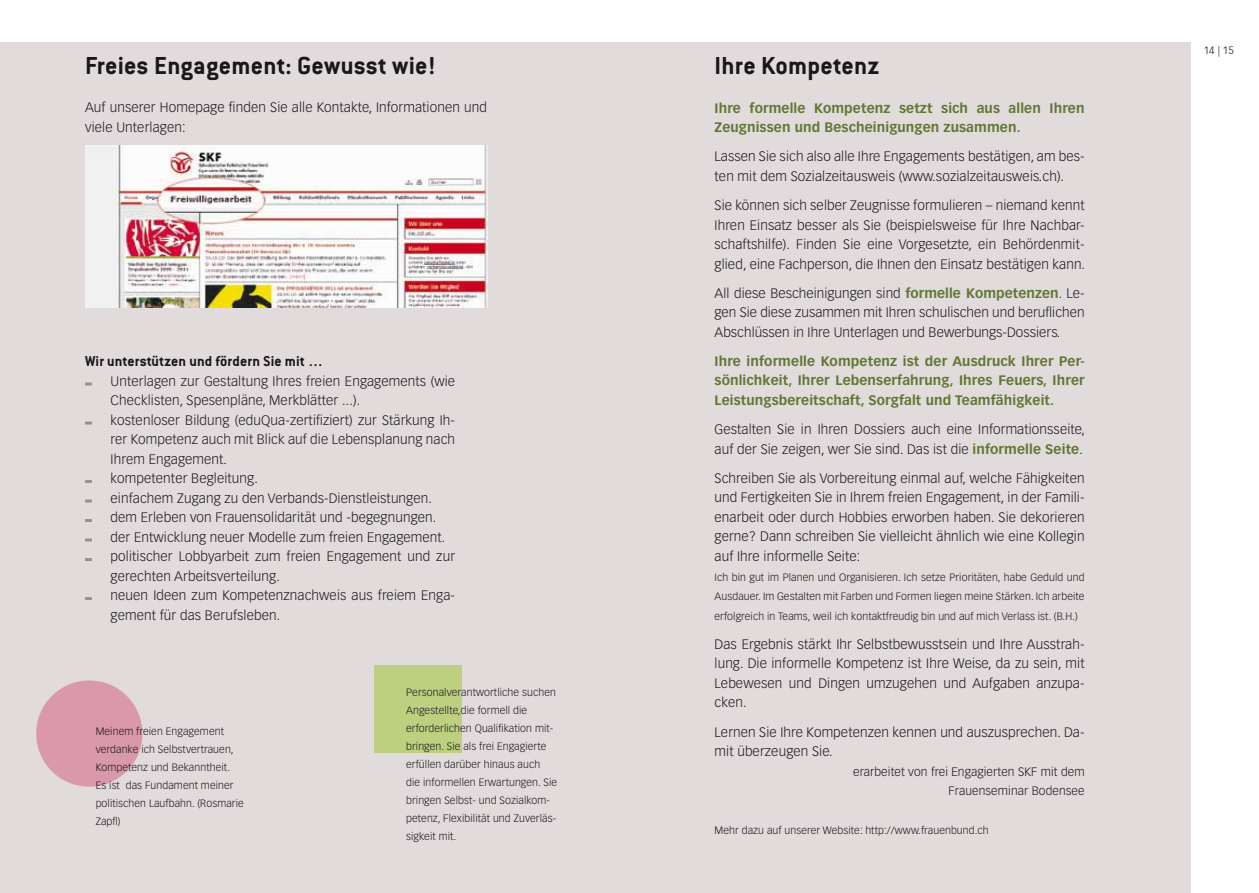
<style>
.page{position:relative;width:1259px;height:893px;background:#fff}
.page>*{position:absolute;margin:0;border:0;box-sizing:border-box;transform-origin:0 0}
.t1{font:700 27px "Conduit ITC Std";letter-spacing:.01em;color:#1a171c}
.t2{font:700 15.75px "Conduit ITC Std";letter-spacing:.01em;color:#1a171c}
.t3{font:300 13.5px/19.5px "Vectora LT Std";letter-spacing:.01em;color:#1a171c}
.t4{font:700 13.5px/19.5px "Vectora LT Std";letter-spacing:.01em;color:#617634}
.t5{font:300 12px/19.5px "Vectora LT Std";letter-spacing:.01em;color:#1a171c;text-align:right}
.t6{font:300 10.5px/18px "Vectora LT Std";letter-spacing:.01em;color:#1a171c}
.s1{font-weight:700;color:#617634}
</style>
<div class="page">
<div style="left:0;top:43px;width:1191px;height:850px;background:#e1dbdb"></div>
<div style="left:374px;top:665px;width:87px;height:87px;background:#bdd080"></div>
<div style="left:36px;top:680px;width:106px;height:107px;background:#da99ab;border-radius:50%"></div>
<svg style="left:85px;top:383px;width:7px;height:3px"></svg>
<svg style="left:85px;top:422px;width:7px;height:3px"></svg>
<svg style="left:85px;top:480px;width:7px;height:3px"></svg>
<svg style="left:85px;top:500px;width:7px;height:3px"></svg>
<svg style="left:85px;top:519px;width:7px;height:3px"></svg>
<svg style="left:85px;top:539px;width:7px;height:3px"></svg>
<svg style="left:85px;top:558px;width:7px;height:3px"></svg>
<svg style="left:85px;top:597px;width:7px;height:3px"></svg>
<img style="left:85px;top:146px;width:402px;height:162px">
<h1 class="t1" style="left:85px;top:49px;width:352px">Freies Engagement: Gewusst wie!</h1>
<h1 class="t1" style="left:714px;top:50px;width:166px">Ihre Kompetenz</h1>
<p class="t4" style="left:714px;top:98px;width:371px">Ihre formelle Kompetenz setzt sich aus allen Ihren<br>Zeugnissen und Bescheinigungen zusammen.</p>
<p class="t3" style="left:714px;top:147px;width:371px">Lassen Sie sich also alle Ihre Engagements bestätigen, am bes&shy;ten mit dem Sozialzeitausweis (www.sozialzeitausweis.ch).</p>
<p class="t3" style="left:714px;top:196px;width:372px;text-align:justify">Sie können sich selber Zeugnisse formulieren – niemand kennt Ihren Einsatz besser als Sie (beispielsweise für Ihre Nachbar&shy;schaftshilfe). Finden Sie eine Vorgesetzte, ein Behördenmit&shy;glied, eine Fachperson, die Ihnen den Einsatz bestätigen kann.</p>
<p class="t3" style="left:714px;top:283px;width:371px;text-align:justify">All diese Bescheinigungen sind <span class="s1">formelle Kompetenzen</span>. Le&shy;gen Sie diese zusammen mit Ihren schulischen und beruflichen Abschlüssen in Ihre Unterlagen und Bewerbungs-Dossiers.</p>
<p class="t4" style="left:714px;top:351px;width:371px;text-align:justify">Ihre informelle Kompetenz ist der Ausdruck Ihrer Per&shy;sönlichkeit, Ihrer Lebenserfahrung, Ihres Feuers, Ihrer Leistungsbereitschaft, Sorgfalt und Teamfähigkeit.</p>
<p class="t3" style="left:714px;top:420px;width:372px">Gestalten Sie in Ihren Dossiers auch eine Informationsseite, auf der Sie zeigen, wer Sie sind. Das ist die <span class="s1">informelle Seite</span>.</p>
<p class="t3" style="left:714px;top:469px;width:371px;text-align:justify">Schreiben Sie als Vorbereitung einmal auf, welche Fähigkeiten und Fertigkeiten Sie in Ihrem freien Engagement, in der Famili&shy;enarbeit oder durch Hobbies erworben haben. Sie dekorieren gerne? Dann schreiben Sie vielleicht ähnlich wie eine Kollegin auf Ihre informelle Seite:</p>
<p class="t6" style="left:714px;top:567px;width:371px;line-height:19.5px;text-align:justify">Ich bin gut im Planen und Organisieren. Ich setze Prioritäten, habe Geduld und Ausdauer. Im Gestalten mit Farben und Formen liegen meine Stärken. Ich arbeite erfolgreich in Teams, weil ich kontaktfreudig bin und auf mich Verlass ist. (B.H.)</p>
<p class="t3" style="left:714px;top:634px;width:371px;text-align:justify">Das Ergebnis stärkt Ihr Selbstbewusstsein und Ihre Ausstrah&shy;lung. Die informelle Kompetenz ist Ihre Weise, da zu sein, mit Lebewesen und Dingen umzugehen und Aufgaben anzupa&shy;cken.</p>
<p class="t3" style="left:714px;top:722px;width:371px">Lernen Sie Ihre Kompetenzen kennen und auszusprechen. Da&shy;mit überzeugen Sie.</p>
<p class="t5" style="left:853px;top:762px;width:233px">erarbeitet von frei Engagierten SKF mit dem<br>Frauenseminar Bodensee</p>
<p class="t3" style="left:85px;top:98px;width:403px">Auf unserer Homepage finden Sie alle Kontakte, Informationen und viele Unterlagen:</p>
<p class="t2" style="left:85px;top:352px;width:240px">Wir unterstützen und fördern Sie mit …</p>
<p class="t3" style="left:111px;top:371px;width:346px">Unterlagen zur Gestaltung Ihres freien Engagements (wie Checklisten, Spesenpläne, Merkblätter ...).<br>kostenloser Bildung (eduQua-zertifiziert) zur Stärkung Ih&shy;rer Kompetenz auch mit Blick auf die Lebensplanung nach Ihrem Engagement.<br>kompetenter Begleitung.<br>einfachem Zugang zu den Verbands-Dienstleistungen. dem Erleben von Frauensolidarität und -begegnungen. der Entwicklung neuer Modelle zum freien Engagement. politischer Lobbyarbeit zum freien Engagement und zur gerechten Arbeitsverteilung.<br>neuen Ideen zum Kompetenznachweis aus freiem Enga&shy;gement für das Berufsleben.</p>
<p class="t6" style="left:406px;top:684px;width:152px">Personalverantwortliche suchen<br>Angestellte,die formell die erforderlichen Qualifikation mit&shy;bringen. Sie als frei Engagierte erfüllen darüber hinaus auch<br>die informellen Erwartungen. Sie bringen Selbst- und Sozialkom&shy;petenz, Flexibilität und Zuverläs&shy;sigkeit mit.</p>
<p class="t6" style="left:96px;top:722px;width:150px">Meinem freien Engagement verdanke ich Selbstvertrauen,<br>Kompetenz und Bekanntheit.<br>Es ist das Fundament meiner politischen Laufbahn. (Rosmarie<br>Zapfl)</p>
<p class="t6" style="left:714px;top:822px;width:276px">Mehr dazu auf unserer Website: http://www.frauenbund.ch</p>
<p class="t6" style="left:1203px;top:41px;width:32px">14 | 15</p>
</div>
